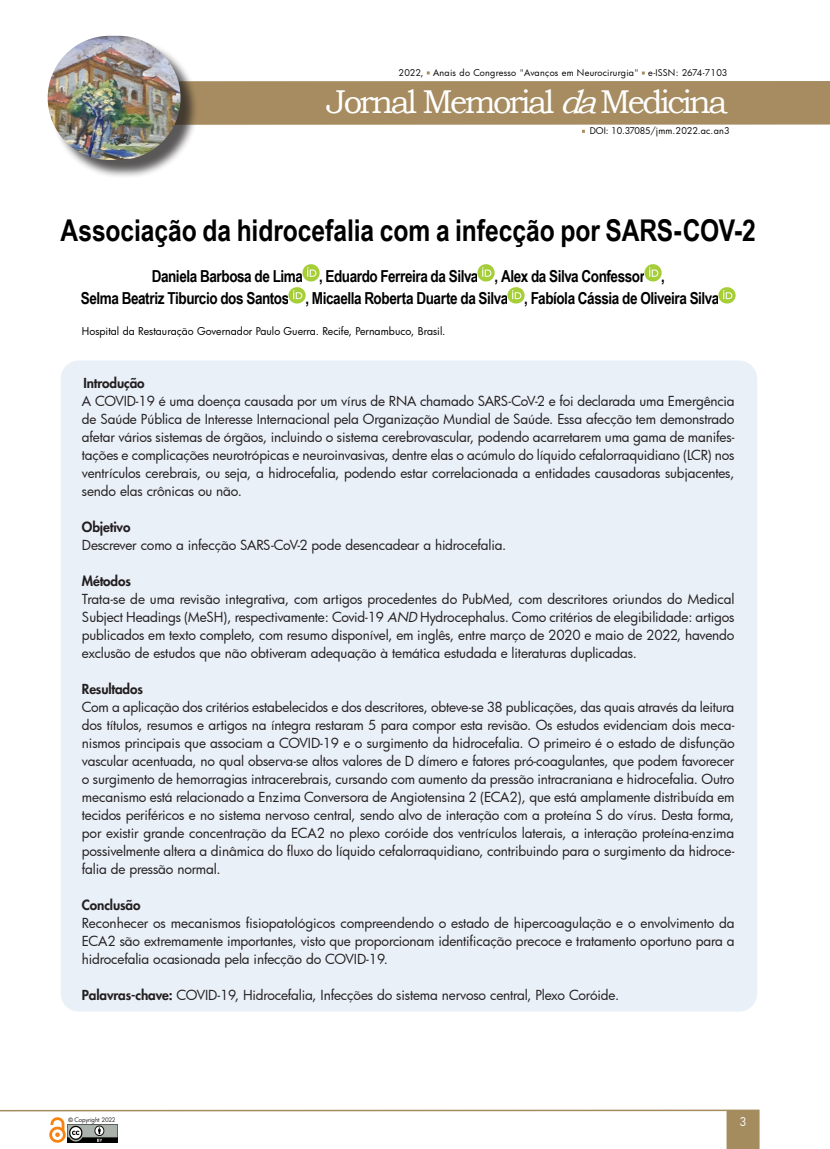
<style>
.page{position:relative;width:830px;height:1149px;background:#fff}
.page>*{position:absolute;margin:0;border:0;box-sizing:border-box;transform-origin:0 0}
.t1{font:33px "Bookman Old Style";letter-spacing:-.08em;color:#fff}
.t2{font:700 30px "Arial Narrow";color:#000}
.t3{font:700 16.5px "Arial Narrow";letter-spacing:-.025em;color:#000}
.texto{font:13.5px/18px "Futura";letter-spacing:-.01em;color:#231f20;text-align:justify}
.texto-2{font:800 13.5px "Futura";letter-spacing:-.01em;color:#231f20}
.t4{font:11.55px "Futura";color:#fff}
.texto-3{font:10.5px "Futura";color:#000}
.t5{font:9px "Futura";letter-spacing:.025em;color:#040503}
.t6{font:6px "Futura";letter-spacing:-.02em;color:#231f20}
.s1{font-style:italic}
.s2{font-style:inherit}
.s3{font-weight:800}
.s4{font-family:"Arial";font-weight:700}
</style>
<div class="page">
<div style="left:56px;top:81px;width:773px;height:44px;background:#a68c60"></div>
<svg style="left:726px;top:1109px;width:33px;height:39px"></svg>
<hr style="left:0;top:1109px;width:726px;height:1px;background:#a58c5f">
<img style="left:67px;top:1124px;width:50px;height:18px">
<img style="left:49px;top:1117px;width:17px;height:25px">
<div style="left:50px;top:38px;width:149px;height:140px;background:#231f20;opacity:.75"></div>
<img style="left:48px;top:36px;width:132px;height:124px;border-radius:62px">
<img style="left:302px;top:265px;width:17px;height:16px">
<img style="left:477px;top:265px;width:17px;height:16px">
<img style="left:644px;top:265px;width:17px;height:16px">
<img style="left:289px;top:287px;width:17px;height:16px">
<img style="left:507px;top:287px;width:17px;height:16px">
<img style="left:718px;top:287px;width:17px;height:16px">
<div style="left:61px;top:360px;width:695px;height:651px;background:#eaf0f8;border-radius:18px"></div>
<p class="t5" style="left:398px;top:66px;width:330px">2022, Anais do Congresso "Avanços em Neurocirurgia" e-ISSN: 2674-7103</p>
<h1 class="t1" style="left:326px;top:80px;width:402px">Jornal Memorial <span class="s1">da</span>Medicina</h1>
<p class="t5" style="left:589px;top:125px;width:141px"><span class="s2">DOI: 10.37085/</span>jmm.2022.ac.an3</p>
<p class="t2" style="left:61px;top:208px;width:696px">Associação da hidrocefalia com a infecção por SARS-COV-2</p>
<p class="t3" style="left:152px;top:263px;width:514px">Daniela Barbosa de Lima , Eduardo Ferreira da Silva , Alex da Silva Confessor ,</p>
<p class="t3" style="left:81px;top:286px;width:639px">Selma Beatriz Tiburcio dos Santos , Micaella Roberta Duarte da Silva , Fabíola Cássia de Oliveira Silva</p>
<p class="texto-3" style="left:82px;top:323px;width:365px">Hospital da Restauração Governador Paulo Guerra. Recife, Pernambuco, Brasil.</p>
<p class="texto-2" style="left:83px;top:374px;width:63px">Introdução</p>
<p class="texto" style="left:82px;top:391px;width:653px">A COVID-19 é uma doença causada por um vírus de RNA chamado SARS-CoV-2 e foi declarada uma Emergência de Saúde Pública de Interesse Internacional pela Organização Mundial de Saúde. Essa afecção tem demonstrado afetar vários sistemas de órgãos, incluindo o sistema cerebrovascular, podendo acarretarem uma gama de manifes&shy;tações e complicações neurotrópicas e neuroinvasivas, dentre elas o acúmulo do líquido cefalorraquidiano (LCR) nos ventrículos cerebrais, ou seja, a hidrocefalia, podendo estar correlacionada a entidades causadoras subjacentes, sendo elas crônicas ou não.</p>
<p class="texto-2" style="left:82px;top:518px;width:50px">Objetivo</p>
<p class="texto" style="left:82px;top:535px;width:425px">Descrever como a infecção SARS-CoV-2 pode desencadear a hidrocefalia.</p>
<p class="texto-2" style="left:82px;top:572px;width:50px">Métodos</p>
<p class="texto" style="left:82px;top:589px;width:653px">Trata-se de uma revisão integrativa, com artigos procedentes do PubMed, com descritores oriundos do Medical Subject Headings (MeSH), respectivamente: Covid-19 <span class="s1">AND</span> Hydrocephalus. Como critérios de elegibilidade: artigos publicados em texto completo, com resumo disponível, em inglês, entre março de 2020 e maio de 2022, havendo exclusão de estudos que não obtiveram adequação à temática estudada e literaturas duplicadas.</p>
<p class="texto-2" style="left:82px;top:680px;width:62px">Resultados</p>
<p class="texto" style="left:82px;top:697px;width:653px">Com a aplicação dos critérios estabelecidos e dos descritores, obteve-se 38 publicações, das quais através da leitura dos títulos, resumos e artigos na íntegra restaram 5 para compor esta revisão. Os estudos evidenciam dois meca&shy;nismos principais que associam a COVID-19 e o surgimento da hidrocefalia. O primeiro é o estado de disfunção vascular acentuada, no qual observa-se altos valores de D dímero e fatores pró-coagulantes, que podem favorecer o surgimento de hemorragias intracerebrais, cursando com aumento da pressão intracraniana e hidrocefalia. Outro mecanismo está relacionado a Enzima Conversora de Angiotensina 2 (ECA2), que está amplamente distribuída em tecidos periféricos e no sistema nervoso central, sendo alvo de interação com a proteína S do vírus. Desta forma, por existir grande concentração da ECA2 no plexo coróide dos ventrículos laterais, a interação proteína-enzima possivelmente altera a dinâmica do fluxo do líquido cefalorraquidiano, contribuindo para o surgimento da hidroce&shy;falia de pressão normal.</p>
<p class="texto-2" style="left:82px;top:896px;width:60px">Conclusão</p>
<p class="texto" style="left:82px;top:913px;width:654px">Reconhecer os mecanismos fisiopatológicos compreendendo o estado de hipercoagulação e o envolvimento da ECA2 são extremamente importantes, visto que proporcionam identificação precoce e tratamento oportuno para a hidrocefalia ocasionada pela infecção do COVID-19.</p>
<p class="texto" style="left:82px;top:985px;width:538px"><span class="s3">Palavras-chave:</span> COVID-19, Hidrocefalia, Infecções do sistema nervoso central, Plexo Coróide.</p>
<p class="t6" style="left:69px;top:1114px;width:49px"><span class="s4">©</span> Copyright 2022</p>
<p class="t4" style="left:739px;top:1113px;width:9px">3</p>
</div>
